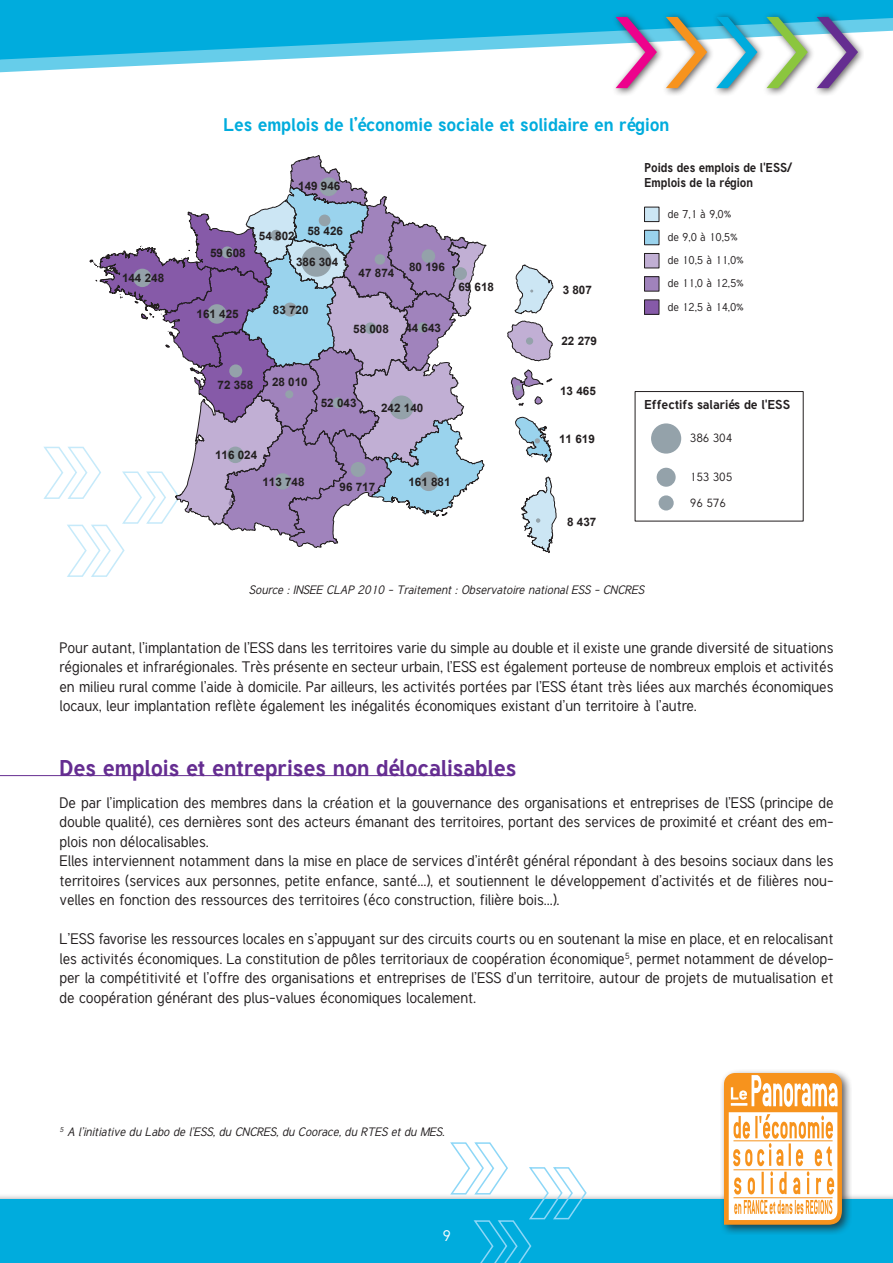
<style>
.page{position:relative;width:893px;height:1263px;background:#fff}
.page>*{position:absolute;margin:0;border:0;box-sizing:border-box;transform-origin:0 0}
.t1{font:120px "Tuffy";color:#ed028c}
.t2{font:700 22.5px "Tuffy";color:#652d91}
.t3{font:700 18px "Tuffy";color:#00acdd}
.t4{font:15px/19.5px "Tuffy";color:#231f20;text-align:justify}
.t5{font:15px "Tuffy";color:#fff}
.t6{font:700 12.6px/15.1px "Tuffy";color:#231f20;scale:.95 1}
.t7{font:700 12.6px "Tuffy";color:#231f20}
.t8{font:italic 12px "Tuffy";color:#231f20}
.t9{font:700 11.7px "Arial";color:#231f20}
.t10{font:11.7px/25.8px "Tuffy";color:#231f20}
.t11{font:11.25px/23.2px "Tuffy";color:#231f20}
.s1{color:#f7931d}
.s2{color:#00acdd}
.s3{color:#8bc63e}
.s4{color:#652d91}
</style>
<div class="page">
<hr style="left:0;top:0;width:893px;height:4px;background:#00acdd">
<svg style="left:0;top:4px;width:893px;height:69px;fill:#00acdd"></svg>
<div style="left:0;top:1193px;width:893px;height:70px;background:#231f20;opacity:.75"></div>
<div style="left:0;top:1199px;width:893px;height:64px;background:#00acdd"></div>
<div style="left:610px;top:11px;width:254px;height:85px;background:#231f20;opacity:.75"></div>
<svg style="left:449px;top:1142px;width:139px;height:121px"></svg>
<div style="left:719px;top:1068px;width:133px;height:167px;background:#231f20;opacity:.75"></div>
<svg style="left:724px;top:1073px;width:118px;height:152px"></svg>
<hr style="left:0;top:775px;width:510px;height:1px;background:#652d91">
<svg style="left:43px;top:155px;width:444px;height:422px"></svg>
<svg style="left:507px;top:320px;width:46px;height:41px"></svg>
<div style="left:301px;top:247px;width:31px;height:30px;background:#94a2aa;border-radius:50%"></div>
<div style="left:390px;top:395px;width:23px;height:24px;background:#94a2aa;border-radius:50%"></div>
<div style="left:419px;top:471px;width:19px;height:20px;background:#94a2aa;border-radius:50%"></div>
<div style="left:207px;top:304px;width:20px;height:20px;background:#94a2aa;border-radius:50%"></div>
<div style="left:319px;top:177px;width:19px;height:19px;background:#94a2aa;border-radius:50%"></div>
<div style="left:133px;top:269px;width:19px;height:18px;background:#94a2aa;border-radius:50%"></div>
<div style="left:227px;top:447px;width:17px;height:16px;background:#94a2aa;border-radius:50%"></div>
<div style="left:275px;top:473px;width:16px;height:17px;background:#94a2aa;border-radius:50%"></div>
<div style="left:351px;top:462px;width:15px;height:15px;background:#94a2aa;border-radius:50%"></div>
<div style="left:283px;top:303px;width:14px;height:14px;background:#94a2aa;border-radius:50%"></div>
<div style="left:421px;top:249px;width:14px;height:14px;background:#94a2aa;border-radius:50%"></div>
<div style="left:229px;top:364px;width:13px;height:13px;background:#94a2aa;border-radius:50%"></div>
<div style="left:454px;top:267px;width:13px;height:13px;background:#94a2aa;border-radius:50%"></div>
<div style="left:221px;top:246px;width:12px;height:12px;background:#94a2aa;border-radius:50%"></div>
<div style="left:319px;top:215px;width:11px;height:11px;background:#94a2aa;border-radius:50%"></div>
<div style="left:365px;top:322px;width:11px;height:12px;background:#94a2aa;border-radius:50%"></div>
<div style="left:271px;top:230px;width:11px;height:11px;background:#94a2aa;border-radius:50%"></div>
<div style="left:333px;top:397px;width:11px;height:11px;background:#94a2aa;border-radius:50%"></div>
<div style="left:375px;top:254px;width:10px;height:11px;background:#94a2aa;border-radius:50%"></div>
<div style="left:417px;top:322px;width:11px;height:11px;background:#94a2aa;border-radius:50%"></div>
<div style="left:285px;top:390px;width:8px;height:8px;background:#94a2aa;border-radius:50%"></div>
<div style="left:526px;top:337px;width:7px;height:8px;background:#94a2aa;border-radius:50%"></div>
<svg style="left:511px;top:369px;width:41px;height:37px"></svg>
<svg style="left:515px;top:417px;width:37px;height:46px"></svg>
<svg style="left:521px;top:476px;width:36px;height:78px"></svg>
<svg style="left:514px;top:264px;width:39px;height:50px"></svg>
<div style="left:644px;top:207px;width:15px;height:15px;background:#cce6f4"></div>
<div style="left:644px;top:207px;width:15px;height:15px;border:1px solid #231f20"></div>
<div style="left:644px;top:230px;width:15px;height:15px;background:#9ad3ed"></div>
<div style="left:644px;top:230px;width:15px;height:15px;border:1px solid #231f20"></div>
<div style="left:644px;top:253px;width:15px;height:15px;background:#c1afd4"></div>
<div style="left:644px;top:253px;width:15px;height:15px;border:1px solid #231f20"></div>
<div style="left:644px;top:277px;width:15px;height:14px;background:#a083bc"></div>
<div style="left:644px;top:276px;width:15px;height:15px;border:1px solid #231f20"></div>
<div style="left:644px;top:300px;width:15px;height:14px;background:#865aa8"></div>
<div style="left:644px;top:300px;width:15px;height:15px;border:1px solid #231f20"></div>
<div style="left:651px;top:423px;width:30px;height:31px;background:#94a2aa;border-radius:50%"></div>
<div style="left:657px;top:468px;width:19px;height:19px;background:#94a2aa;border-radius:50%"></div>
<div style="left:659px;top:495px;width:15px;height:15px;background:#94a2aa;border-radius:50%"></div>
<h1 class="t1" style="left:610px;top:-27px;width:253px">&gt;<span class="s1">&gt;</span><span class="s2">&gt;</span><span class="s3">&gt;</span><span class="s4">&gt;</span></h1>
<p class="t9" style="left:122px;top:271px;width:44px">144 248</p>
<p class="t3" style="left:224px;top:113px;width:447px">Les emplois de l’économie sociale et solidaire en région</p>
<p class="t9" style="left:298px;top:179px;width:44px">149 946</p>
<p class="t9" style="left:210px;top:246px;width:37px">59 608</p>
<p class="t9" style="left:197px;top:307px;width:44px">161 425</p>
<p class="t9" style="left:259px;top:229px;width:37px">54 802</p>
<p class="t9" style="left:307px;top:224px;width:37px">58 426</p>
<p class="t9" style="left:296px;top:255px;width:44px">386 304</p>
<p class="t9" style="left:359px;top:266px;width:37px">47 874</p>
<p class="t9" style="left:273px;top:303px;width:37px">83 720</p>
<p class="t9" style="left:353px;top:322px;width:37px">58 008</p>
<p class="t9" style="left:409px;top:261px;width:37px">80 196</p>
<p class="t9" style="left:405px;top:321px;width:37px">44 643</p>
<p class="t9" style="left:458px;top:280px;width:37px">69 618</p>
<p class="t9" style="left:218px;top:379px;width:37px">72 358</p>
<p class="t9" style="left:272px;top:375px;width:37px">28 010</p>
<p class="t9" style="left:321px;top:396px;width:37px">52 043</p>
<p class="t9" style="left:381px;top:401px;width:44px">242 140</p>
<p class="t9" style="left:215px;top:448px;width:44px">116 024</p>
<p class="t9" style="left:262px;top:475px;width:44px">113 748</p>
<p class="t9" style="left:340px;top:480px;width:37px">96 717</p>
<p class="t9" style="left:408px;top:475px;width:44px">161 881</p>
<p class="t9" style="left:563px;top:284px;width:31px">3 807</p>
<p class="t9" style="left:561px;top:335px;width:37px">22 279</p>
<p class="t9" style="left:560px;top:385px;width:37px">13 465</p>
<p class="t9" style="left:559px;top:432px;width:37px">11 619</p>
<p class="t9" style="left:567px;top:515px;width:31px">8 437</p>
<p class="t6" style="left:644px;top:159px;width:157px">Poids des emplois de l'ESS/<br>Emplois de la région</p>
<p class="t11" style="left:668px;top:202px;width:78px">de 7,1 à 9,0% de 9,0 à 10,5% de 10,5 à 11,0% de 11,0 à 12,5% de 12,5 à 14,0%</p>
<p class="t7" style="left:644px;top:396px;width:147px">Effectifs salariés de l'ESS</p>
<p class="t10" style="left:690px;top:425px;width:44px">386 304</p>
<p class="t10" style="left:690px;top:463px;width:44px">153 305<br>96 576</p>
<p class="t8" style="left:249px;top:582px;width:397px">Source : INSEE CLAP 2010 - Traitement : Observatoire national ESS - CNCRES</p>
<p class="t4" style="left:60px;top:637px;width:775px">Pour autant, l’implantation de l’ESS dans les territoires varie du simple au double et il existe une grande diversité de situations régionales et infrarégionales. Très présente en secteur urbain, l’ESS est également porteuse de nombreux emplois et activités en milieu rural comme l’aide à domicile. Par ailleurs, les activités portées par l’ESS étant très liées aux marchés économiques locaux, leur implantation reflète également les inégalités économiques existant d’un territoire à l’autre.</p>
<h2 class="t2" style="left:60px;top:753px;width:458px">Des emplois et entreprises non délocalisables</h2>
<p class="t4" style="left:60px;top:792px;width:775px;text-align:left">De par l’implication des membres dans la création et la gouvernance des organisations et entreprises de l’ESS (principe de double qualité), ces dernières sont des acteurs émanant des territoires, portant des services de proximité et créant des em&shy;plois non délocalisables.<br>Elles interviennent notamment dans la mise en place de services d’intérêt général répondant à des besoins sociaux dans les territoires (services aux personnes, petite enfance, santé...), et soutiennent le développement d’activités et de filières nou&shy;velles en fonction des ressources des territoires (éco construction, filière bois...).</p>
<p class="t4" style="left:60px;top:929px;width:775px">L’ESS favorise les ressources locales en s’appuyant sur des circuits courts ou en soutenant la mise en place, et en relocalisant les activités économiques. La constitution de pôles territoriaux de coopération économique<sup>5</sup>, permet notamment de dévelop&shy;per la compétitivité et l’offre des organisations et entreprises de l’ESS d’un territoire, autour de projets de mutualisation et de coopération générant des plus-values économiques localement.</p>
<p class="t8" style="left:60px;top:1124px;width:387px"><sup>5</sup> A l’initiative du Labo de l’ESS, du CNCRES, du Coorace, du RTES et du MES.</p>
<p class="t5" style="left:442px;top:1226px;width:10px">9</p>
</div>
